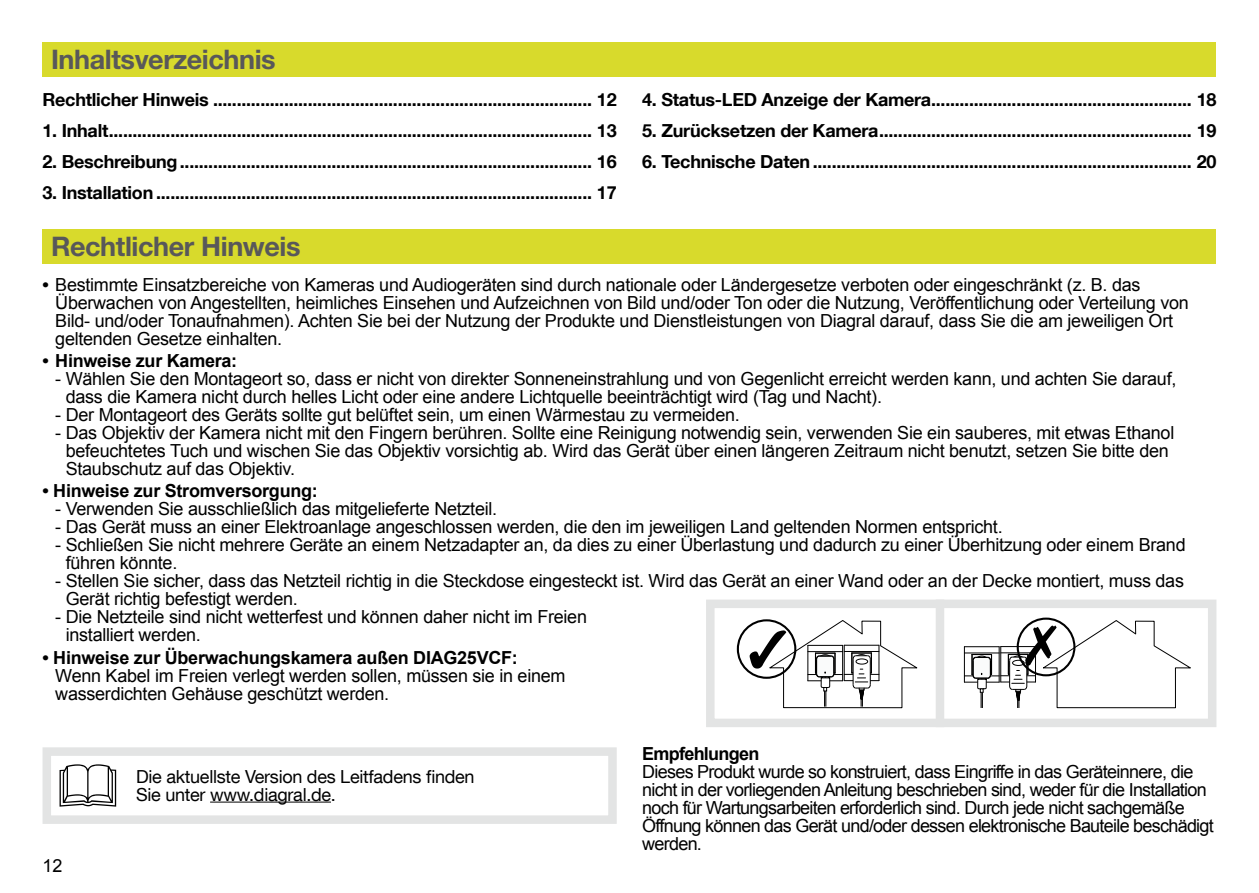
<style>
.page{position:relative;width:1259px;height:893px;background:#fff}
.page>*{position:absolute;margin:0;border:0;box-sizing:border-box;transform-origin:0 0}
.t1{font:700 27px "Helvetica Neue LTW1 G";letter-spacing:-.015em;color:#58585a}
.t2{font:18px/18px "Arial";letter-spacing:-.015em;color:#000}
.t3{font:700 18px "Helvetica Neue LT Com";letter-spacing:-.015em;color:#000}
.t4{font:18px/18px "Arial";letter-spacing:-.04em;color:#000}
.t5{font:700 18px "Arial";letter-spacing:-.015em;color:#000}
.t6{font:18px/18px "Helvetica Neue LT Com";letter-spacing:-.015em;color:#000}
.t7{font:700 18px "Arial";letter-spacing:-.04em;color:#000}
.s1{font-weight:700}
</style>
<div class="page">
<div style="left:43px;top:43px;width:1173px;height:34px;background:#d8da2c"></div>
<div style="left:43px;top:230px;width:1173px;height:34px;background:#d8da2c"></div>
<div style="left:43px;top:747px;width:574px;height:77px;border:9px solid #e3e4e4"></div>
<svg style="left:60px;top:764px;width:56px;height:43px"></svg>
<hr style="left:210px;top:802px;width:121px;height:1px;background:#000">
<div style="left:706px;top:600px;width:510px;height:127px;border:9px solid #e3e4e4"></div>
<div style="left:935px;top:600px;width:9px;height:127px;background:#e3e4e4"></div>
<svg style="left:748px;top:620px;width:170px;height:88px"></svg>
<hr style="left:964px;top:652px;width:35px;height:1px;background:#000">
<hr style="left:964px;top:675px;width:35px;height:1px;background:#000">
<hr style="left:998px;top:647px;width:1px;height:35px;background:#000">
<hr style="left:964px;top:646px;width:35px;height:1px;background:#000">
<hr style="left:964px;top:647px;width:1px;height:35px;background:#000">
<hr style="left:964px;top:682px;width:35px;height:1px;background:#000">
<svg style="left:971px;top:654px;width:21px;height:54px"></svg>
<hr style="left:1000px;top:652px;width:35px;height:1px;background:#000">
<hr style="left:1000px;top:675px;width:35px;height:1px;background:#000">
<hr style="left:1000px;top:646px;width:35px;height:1px;background:#000">
<hr style="left:1000px;top:647px;width:1px;height:35px;background:#000">
<hr style="left:1000px;top:681px;width:35px;height:1px;background:#000">
<svg style="left:1008px;top:620px;width:183px;height:88px"></svg>
<h1 class="t1" style="left:51px;top:43px;width:226px">Inhaltsverzeichnis</h1>
<p class="t3" style="left:43px;top:89px;width:576px">Rechtlicher Hinweis ................................................................................ 12</p>
<p class="t3" style="left:43px;top:119px;width:576px">1. Inhalt...................................................................................................... 13</p>
<p class="t3" style="left:43px;top:150px;width:576px">2. Beschreibung....................................................................................... 16</p>
<p class="t3" style="left:43px;top:181px;width:576px">3. Installation ............................................................................................ 17</p>
<h1 class="t1" style="left:51px;top:230px;width:251px">Rechtlicher Hinweis</h1>
<p class="t3" style="left:642px;top:89px;width:576px">4. Status-LED Anzeige der Kamera....................................................... 18</p>
<p class="t3" style="left:642px;top:119px;width:576px">5. Zurücksetzen der Kamera.................................................................. 19</p>
<p class="t3" style="left:642px;top:150px;width:576px">6. Technische Daten ................................................................................ 20</p>
<p class="t2" style="left:55px;top:276px;width:1135px;text-indent:-13px"><span class="s1">•</span> Bestimmte Einsatzbereiche von Kameras und Audiogeräten sind durch nationale oder Ländergesetze verboten oder eingeschränkt (z. B. das Überwachen von Angestellten, heimliches Einsehen und Aufzeichnen von Bild und/oder Ton oder die Nutzung, Veröffentlichung oder Verteilung von Bild- und/oder Tonaufnahmen). Achten Sie bei der Nutzung der Produkte und Dienstleistungen von Diagral darauf, dass Sie die am jeweiligen Ort geltenden Gesetze einhalten.</p>
<p class="t5" style="left:43px;top:349px;width:196px">• Hinweise zur Kamera:</p>
<p class="t2" style="left:66px;top:370px;width:1112px;text-indent:-10px">- Wählen Sie den Montageort so, dass er nicht von direkter Sonneneinstrahlung und von Gegenlicht erreicht werden kann, und achten Sie darauf, dass die Kamera nicht durch helles Licht oder eine andere Lichtquelle beeinträchtigt wird (Tag und Nacht).</p>
<p class="t2" style="left:55px;top:406px;width:686px">- Der Montageort des Geräts sollte gut belüftet sein, um einen Wärmestau zu vermeiden.</p>
<p class="t2" style="left:66px;top:424px;width:1110px;text-indent:-10px">- Das Objektiv der Kamera nicht mit den Fingern berühren. Sollte eine Reinigung notwendig sein, verwenden Sie ein sauberes, mit etwas Ethanol befeuchtetes Tuch und wischen Sie das Objektiv vorsichtig ab. Wird das Gerät über einen längeren Zeitraum nicht benutzt, setzen Sie bitte den<br>Staubschutz auf das Objektiv.</p>
<p class="t5" style="left:43px;top:479px;width:277px">• Hinweise zur Stromversorgung:</p>
<p class="t2" style="left:55px;top:500px;width:443px">- Verwenden Sie ausschließlich das mitgelieferte Netzteil.</p>
<p class="t2" style="left:55px;top:518px;width:949px">- Das Gerät muss an einer Elektroanlage angeschlossen werden, die den im jeweiligen Land geltenden Normen entspricht.</p>
<p class="t2" style="left:66px;top:536px;width:1121px;text-indent:-10px">- Schließen Sie nicht mehrere Geräte an einem Netzadapter an, da dies zu einer Überlastung und dadurch zu einer Überhitzung oder einem Brand führen könnte.</p>
<p class="t2" style="left:66px;top:572px;width:1119px;text-indent:-10px">- Stellen Sie sicher, dass das Netzteil richtig in die Steckdose eingesteckt ist. Wird das Gerät an einer Wand oder an der Decke montiert, muss das<br>Gerät richtig befestigt werden.</p>
<p class="t2" style="left:66px;top:608px;width:523px;text-indent:-10px">- Die Netzteile sind nicht wetterfest und können daher nicht im Freien installiert werden.</p>
<p class="t5" style="left:43px;top:645px;width:477px">• Hinweise zur Überwachungskamera außen DIAG25VCF:</p>
<p class="t2" style="left:55px;top:666px;width:512px">Wenn Kabel im Freien verlegt werden sollen, müssen sie in einem wasserdichten Gehäuse geschützt werden.</p>
<p class="t2" style="left:43px;top:857px;width:22px">12</p>
<p class="t6" style="left:136px;top:767px;width:340px">Die aktuellste Version des Leitfadens finden<br>Sie unter www.diagral.de.</p>
<p class="t7" style="left:642px;top:742px;width:119px">Empfehlungen</p>
<p class="t4" style="left:642px;top:763px;width:573px">Dieses Produkt wurde so konstruiert, dass Eingriffe in das Geräteinnere, die nicht in der vorliegenden Anleitung beschrieben sind, weder für die Installation noch für Wartungsarbeiten erforderlich sind. Durch jede nicht sachgemäße Öffnung können das Gerät und/oder dessen elektronische Bauteile beschädigt werden.</p>
</div>
